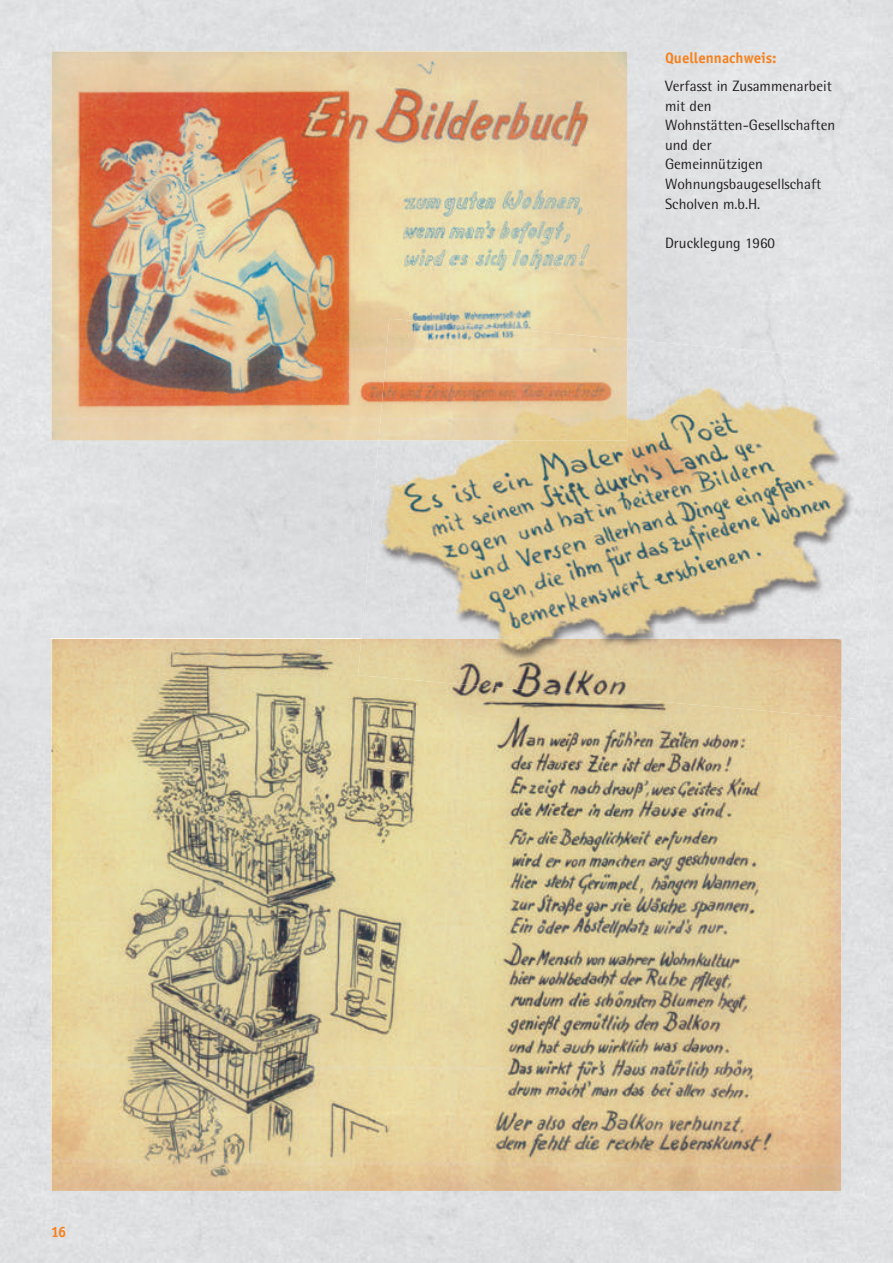
<style>
.page{position:relative;width:893px;height:1263px;background:#fff}
.page>*{position:absolute;margin:0;border:0;box-sizing:border-box;transform-origin:0 0}
.t1{font:15px/19.6px "Rotis Semi Sans";color:#231f20}
.t2{font:700 15px "Officina Sans";color:#f58220}
.t3{font:700 15px "Officina San ITC";color:#f58220}
</style>
<div class="page">
<div style="left:840px;top:52px;width:53px;height:1211px;background:#e0e1e3"></div>
<img style="left:51px;top:51px;width:576px;height:389px">
<svg style="left:51px;top:639px;width:790px;height:552px"></svg>
<img style="left:627px;top:339px;width:265px;height:286px">
<img style="left:361px;top:434px;width:266px;height:205px">
<img style="left:627px;top:624px;width:242px;height:48px">
<img style="left:841px;top:672px;width:24px;height:47px">
<img style="left:379px;top:319px;width:248px;height:121px">
<img style="left:358px;top:639px;width:483px;height:78px">
<p class="t3" style="left:51px;top:1222px;width:17px">16</p>
<p class="t2" style="left:665px;top:49px;width:113px">Quellennachweis:</p>
<p class="t1" style="left:665px;top:76px;width:172px">Verfasst in Zusammenarbeit mit den<br>Wohnstätten-Gesellschaften und der<br>Gemeinnützigen<br>Wohnungsbaugesellschaft scholven m.b.h.</p>
<p class="t1" style="left:665px;top:233px;width:112px">Drucklegung 1960</p>
</div>
